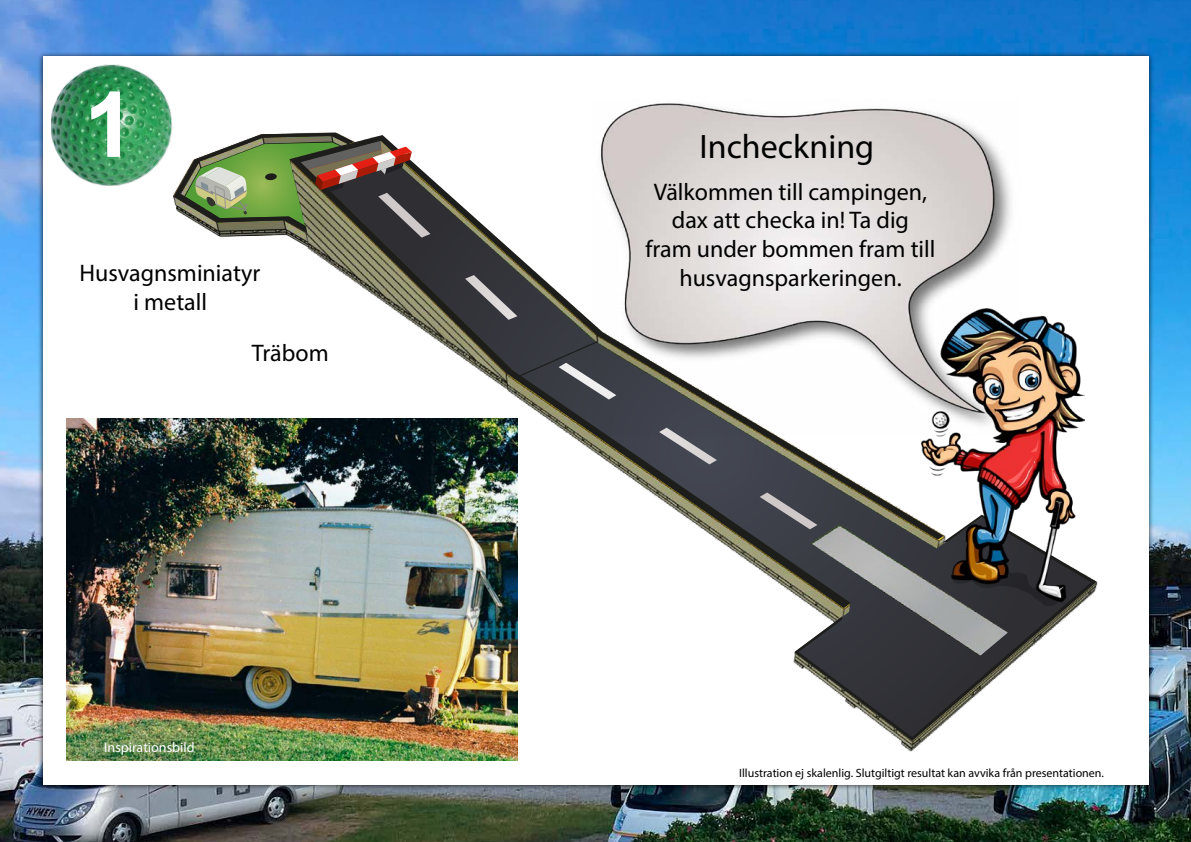
<style>
.page{position:relative;width:1191px;height:842px;background:#fff}
.page>*{position:absolute;margin:0;border:0;box-sizing:border-box;transform-origin:0 0}
.t1{font:700 90px "Arial";color:#fff}
.t2{font:34px "Myriad Pro";color:#000}
.t3{font:24px/28.8px "Myriad Pro";color:#000;text-align:center}
.t4{font:14px "Myriad Pro";color:#fff}
.t5{font:12px "Myriad Pro";color:#000}
</style>
<div class="page">
<img style="left:0;top:0;width:1191px;height:842px">
<div style="left:37px;top:51px;width:1116px;height:740px;background:#000;opacity:.75"></div>
<div style="left:43px;top:57px;width:1105px;height:728px;background:#fff"></div>
<img style="left:51px;top:50px;width:129px;height:136px">
<img style="left:170px;top:128px;width:67px;height:109px">
<svg style="left:289px;top:161px;width:622px;height:447px"></svg>
<img style="left:174px;top:133px;width:238px;height:100px">
<svg style="left:378px;top:193px;width:439px;height:336px"></svg>
<svg style="left:794px;top:515px;width:302px;height:226px"></svg>
<img style="left:66px;top:419px;width:451px;height:341px">
<img style="left:921px;top:315px;width:163px;height:290px">
<img style="left:593px;top:103px;width:427px;height:332px">
<h1 class="t1" style="left:84px;top:62px;width:52px">1</h1>
<p class="t3" style="left:79px;top:258px;width:182px">Husvagnsminiatyr i metall</p>
<p class="t3" style="left:252px;top:338px;width:78px">Träbom</p>
<p class="t4" style="left:104px;top:738px;width:92px">Inspirationsbild</p>
<h2 class="t2" style="left:699px;top:125px;width:176px">Incheckning</h2>
<p class="t3" style="left:645px;top:177px;width:292px">Välkommen till campingen, dax att checka in! Ta dig<br>fram under bommen fram till husvagnsparkeringen.</p>
<p class="t5" style="left:739px;top:766px;width:366px">Illustration ej skalenlig. Slutgiltigt resultat kan avvika från presentationen.</p>
</div>
